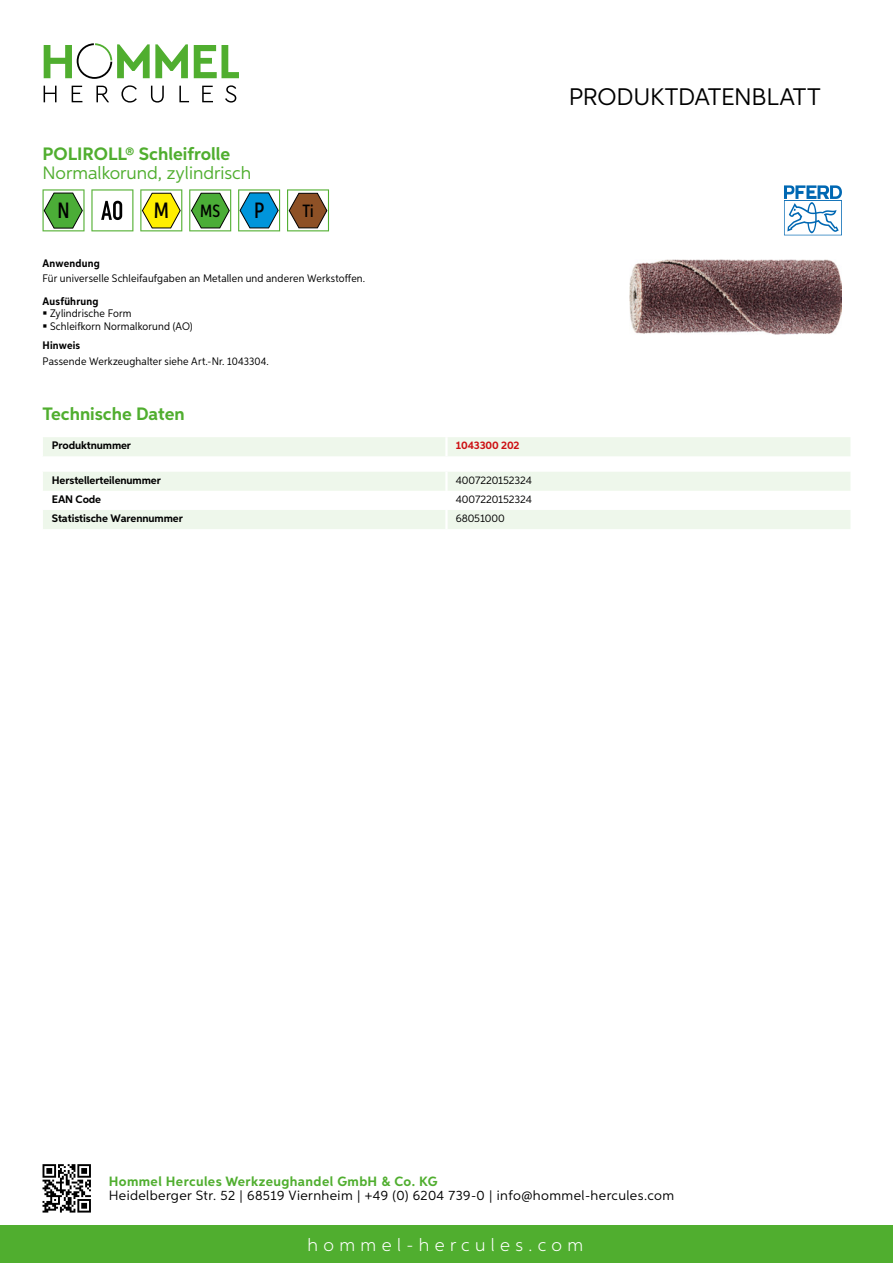
<style>
.page{position:relative;width:893px;height:1263px;background:#fff}
.page>*{position:absolute;margin:0;border:0;box-sizing:border-box;transform-origin:0 0}
.t1{font:24px "Aspira";letter-spacing:-.01em;color:#000}
.t2{font:500 22.2px "Aspira XX Nar";color:#000}
.t3{font:700 18px "Aspira";color:#50ae2f}
.t4{font:18px "Aspira";color:#50ae2f}
.t5{font:300 18px "Aspira";letter-spacing:.3em;color:#fff}
.t6{font:500 17.85px "Aspira XX Nar";color:#000}
.t7{font:13.5px "Aspira";letter-spacing:.03em;color:#000}
.t8{font:700 13.5px "Aspira";letter-spacing:.03em;color:#50ae2f}
.t9{font:10.95px/12.8px "Aspira Nar";letter-spacing:.015em;color:#000}
.t10{font:700 10.95px "Aspira";letter-spacing:-.01em;color:#000}
.t11{font:10.95px "Aspira";letter-spacing:-.01em;color:#000}
.t12{font:700 10.95px "Aspira Nar";letter-spacing:.02em;color:#000}
.t13{font:700 10.95px "Aspira";letter-spacing:-.01em;color:#cd1013}
</style>
<div class="page">
<div style="left:0;top:1226px;width:893px;height:37px;background:#50ae2f"></div>
<svg style="left:43px;top:1164px;width:48px;height:48px"></svg>
<svg style="left:194px;top:45px;width:45px;height:33px"></svg>
<svg style="left:44px;top:43px;width:144px;height:36px"></svg>
<svg style="left:44px;top:86px;width:13px;height:16px"></svg>
<svg style="left:72px;top:86px;width:10px;height:16px"></svg>
<svg style="left:96px;top:86px;width:13px;height:16px"></svg>
<svg style="left:121px;top:85px;width:16px;height:18px"></svg>
<svg style="left:151px;top:86px;width:13px;height:17px"></svg>
<svg style="left:179px;top:86px;width:10px;height:16px"></svg>
<svg style="left:202px;top:86px;width:11px;height:16px"></svg>
<svg style="left:225px;top:85px;width:11px;height:18px"></svg>
<div style="left:43px;top:437px;width:807px;height:19px;background:#eef7eb"></div>
<hr style="left:445px;top:437px;width:3px;height:19px;background:#fff">
<svg style="left:43px;top:472px;width:807px;height:57px"></svg>
<hr style="left:445px;top:510px;width:3px;height:19px;background:#fff">
<svg style="left:43px;top:189px;width:42px;height:42px"></svg>
<svg style="left:91px;top:189px;width:42px;height:42px"></svg>
<svg style="left:140px;top:189px;width:42px;height:42px"></svg>
<svg style="left:189px;top:189px;width:42px;height:42px"></svg>
<svg style="left:238px;top:189px;width:42px;height:42px"></svg>
<svg style="left:287px;top:189px;width:42px;height:42px"></svg>
<img style="left:629px;top:259px;width:213px;height:76px">
<svg style="left:784px;top:185px;width:58px;height:50px"></svg>
<h3 class="t3" style="left:43px;top:142px;width:189px">POLIROLL® Schleifrolle</h3>
<h3 class="t4" style="left:43px;top:162px;width:210px">Normalkorund, zylindrisch</h3>
<h2 class="t2" style="left:57px;top:197px;width:14px">N</h2>
<h2 class="t2" style="left:154px;top:197px;width:17px">M</h2>
<h3 class="t6" style="left:200px;top:200px;width:21px">MS</h3>
<h2 class="t2" style="left:254px;top:197px;width:12px">P</h2>
<h3 class="t6" style="left:302px;top:200px;width:13px">Ti</h3>
<p class="t12" style="left:43px;top:257px;width:59px">Anwendung</p>
<p class="t9" style="left:43px;top:272px;width:324px">Für universelle Schleifaufgaben an Metallen und anderen Werkstoffen.</p>
<p class="t12" style="left:43px;top:294px;width:58px">Ausführung</p>
<p class="t9" style="left:50px;top:307px;width:144px">Zylindrische Form<br>Schleifkorn Normalkorund (AO)</p>
<p class="t12" style="left:43px;top:339px;width:39px">Hinweis</p>
<p class="t9" style="left:43px;top:354px;width:228px">Passende Werkzeughalter siehe Art.-Nr. 1043304.</p>
<h3 class="t3" style="left:43px;top:403px;width:144px">Technische Daten</h3>
<p class="t10" style="left:52px;top:439px;width:81px">Produktnummer</p>
<p class="t13" style="left:456px;top:439px;width:65px">1043300 202</p>
<p class="t10" style="left:52px;top:473px;width:111px">Herstellerteilenummer</p>
<p class="t11" style="left:456px;top:473px;width:78px">4007220152324</p>
<p class="t10" style="left:52px;top:492px;width:51px">EAN Code</p>
<p class="t11" style="left:456px;top:492px;width:78px">4007220152324</p>
<p class="t10" style="left:52px;top:511px;width:132px">Statistische Warennummer</p>
<p class="t11" style="left:456px;top:511px;width:50px">68051000</p>
<h1 class="t1" style="left:569px;top:82px;width:253px">Produktdatenblatt</h1>
<p class="t8" style="left:109px;top:1172px;width:330px">Hommel Hercules Werkzeughandel GmbH &amp; Co. KG</p>
<p class="t7" style="left:109px;top:1187px;width:567px">Heidelberger Str. 52 | 68519 Viernheim | +49 (0) 6204 739-0 | info@hommel-hercules.com</p>
<h3 class="t5" style="left:307px;top:1234px;width:277px">hommel-hercules.com</h3>
</div>
